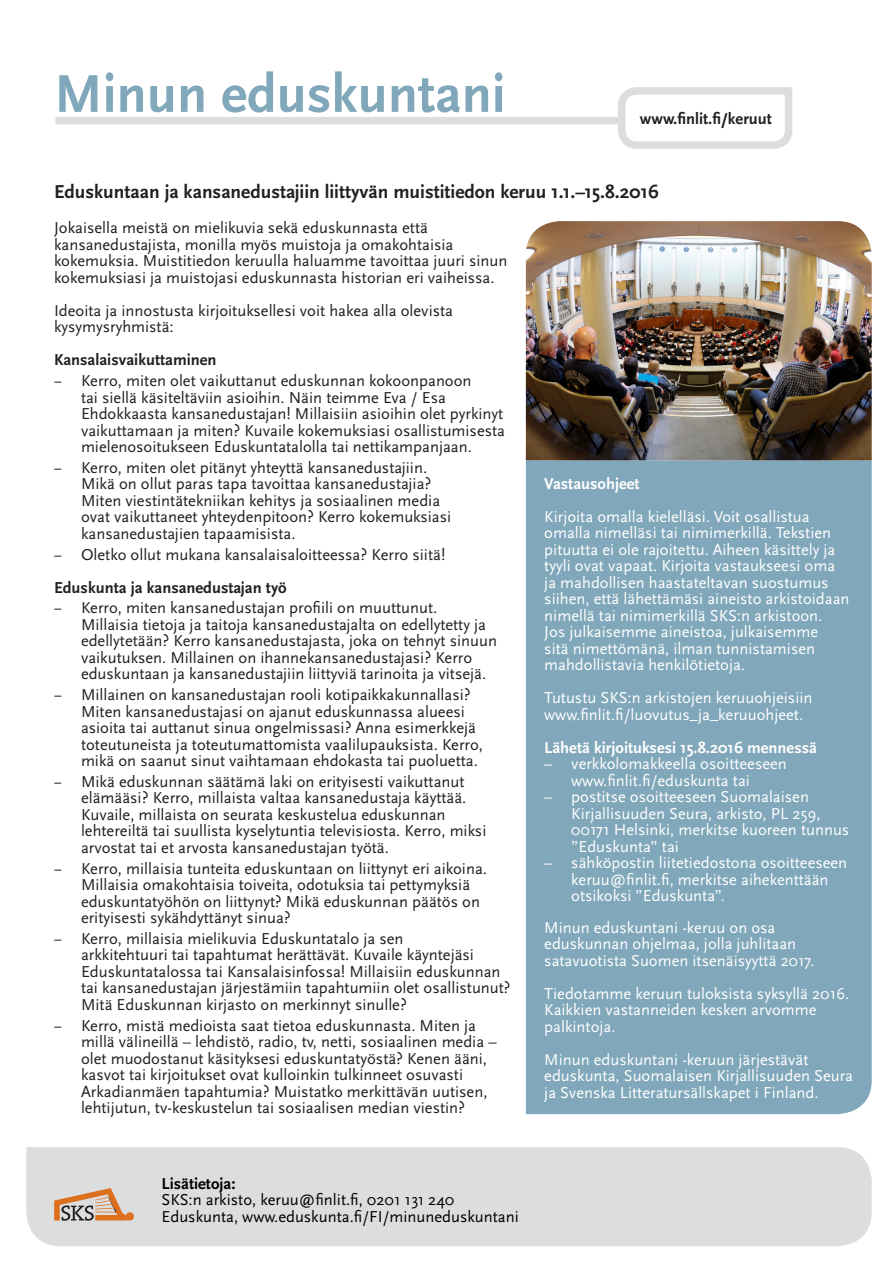
<style>
.page{position:relative;width:893px;height:1263px;background:#fff}
.page>*{position:absolute;margin:0;border:0;box-sizing:border-box;transform-origin:0 0}
.t1{font:700 55.5px "Scala Sans";color:#80a7ba}
.t2{font:700 19.5px "Scala Sans OT";color:#231f20}
.t3{font:16.5px/16.5px "Scala Sans OT";color:#231f20}
.t4{font:16.5px/16.5px "Scala Sans OT";color:#fff}
.t5{font:16.5px "Scala Sans OT";color:#000}
.t6{font:700 16.5px "Scala Sans OT";color:#231f20}
.t7{font:700 16.5px "Scala Sans OT";color:#fff}
.t8{font:700 16.5px "Scala Sans LF";color:#231f20}
.t9{font:700 16.5px "Scala Sans OT";color:#000}
.s1{font-family:"Scala Sans"}
</style>
<div class="page">
<svg style="left:614px;top:87px;width:179px;height:62px"></svg>
<div style="left:26px;top:1147px;width:846px;height:99px;background:#dcdddf"></div>
<div style="left:526px;top:460px;width:346px;height:654px;background:#80a7ba"></div>
<img style="left:526px;top:221px;width:346px;height:239px">
<svg style="left:54px;top:1188px;width:80px;height:33px;background:#cdab93"></svg>
<div style="left:55px;top:117px;width:567px;height:7px;background:#dcdddf"></div>
<p class="t1" style="left:54px;top:64px;width:453px">Minun eduskuntani</p>
<p class="t8" style="left:640px;top:110px;width:134px">www.finlit.fi/keruut</p>
<p class="t2" style="left:54px;top:181px;width:606px">Eduskuntaan ja kansanedustajiin liittyvän muistitiedon keruu 1.1.–15.8.2016</p>
<p class="t3" style="left:54px;top:220px;width:455px">Jokaisella meistä on mielikuvia sekä eduskunnasta että kansanedustajista, monilla myös muistoja ja omakohtaisia kokemuksia. Muistitiedon keruulla haluamme tavoittaa juuri sinun kokemuksiasi ja muistojasi eduskunnasta historian eri vaiheissa.</p>
<p class="t3" style="left:54px;top:302px;width:401px">Ideoita ja innostusta kirjoituksellesi voit hakea alla olevista kysymysryhmistä:</p>
<p class="t6" style="left:54px;top:351px;width:164px">Kansalaisvaikuttaminen</p>
<p class="t3" style="left:81px;top:373px;width:426px;text-indent:-27px"><span class="s1">−</span> Kerro, miten olet vaikuttanut eduskunnan kokoonpanoon<br>tai siellä käsiteltäviin asioihin. Näin teimme Eva / Esa Ehdokkaasta kansanedustajan! Millaisiin asioihin olet pyrkinyt vaikuttamaan ja miten? Kuvaile kokemuksiasi osallistumisesta mielenosoitukseen Eduskuntatalolla tai nettikampanjaan.</p>
<p class="t3" style="left:81px;top:459px;width:372px;text-indent:-27px"><span class="s1">−</span> Kerro, miten olet pitänyt yhteyttä kansanedustajiin.<br>Mikä on ollut paras tapa tavoittaa kansanedustajia?<br>Miten viestintätekniikan kehitys ja sosiaalinen media ovat vaikuttaneet yhteydenpitoon? Kerro kokemuksiasi kansanedustajien tapaamisista.</p>
<p class="t3" style="left:54px;top:546px;width:393px"><span class="s1">−</span> Oletko ollut mukana kansalaisaloitteessa? Kerro siitä!</p>
<p class="t6" style="left:54px;top:578px;width:234px">Eduskunta ja kansanedustajan työ</p>
<p class="t3" style="left:81px;top:600px;width:418px;text-indent:-27px"><span class="s1">−</span> Kerro, miten kansanedustajan profiili on muuttunut.<br>Millaisia tietoja ja taitoja kansanedustajalta on edellytetty ja edellytetään? Kerro kansanedustajasta, joka on tehnyt sinuun vaikutuksen. Millainen on ihannekansanedustajasi? Kerro eduskuntaan ja kansanedustajiin liittyviä tarinoita ja vitsejä.</p>
<p class="t3" style="left:81px;top:687px;width:404px;text-indent:-27px"><span class="s1">−</span> Millainen on kansanedustajan rooli kotipaikkakunnallasi?<br>Miten kansanedustajasi on ajanut eduskunnassa alueesi asioita tai auttanut sinua ongelmissasi? Anna esimerkkejä toteutuneista ja toteutumattomista vaalilupauksista. Kerro, mikä on saanut sinut vaihtamaan ehdokasta tai puoluetta.</p>
<p class="t3" style="left:81px;top:773px;width:407px;text-indent:-27px"><span class="s1">−</span> Mikä eduskunnan säätämä laki on erityisesti vaikuttanut elämääsi? Kerro, millaista valtaa kansanedustaja käyttää.<br>Kuvaile, millaista on seurata keskustelua eduskunnan lehtereiltä tai suullista kyselytuntia televisiosta. Kerro, miksi arvostat tai et arvosta kansanedustajan työtä.</p>
<p class="t3" style="left:81px;top:860px;width:407px;text-indent:-27px"><span class="s1">−</span> Kerro, millaisia tunteita eduskuntaan on liittynyt eri aikoina.<br>Millaisia omakohtaisia toiveita, odotuksia tai pettymyksiä eduskuntatyöhön on liittynyt? Mikä eduskunnan päätös on erityisesti sykähdyttänyt sinua?</p>
<p class="t3" style="left:81px;top:930px;width:431px;text-indent:-27px"><span class="s1">−</span> Kerro, millaisia mielikuvia Eduskuntatalo ja sen<br>arkkitehtuuri tai tapahtumat herättävät. Kuvaile käyntejäsi Eduskuntatalossa tai Kansalaisinfossa! Millaisiin eduskunnan tai kansanedustajan järjestämiin tapahtumiin olet osallistunut?<br>Mitä Eduskunnan kirjasto on merkinnyt sinulle?</p>
<p class="t3" style="left:81px;top:1017px;width:417px;text-indent:-27px"><span class="s1">−</span> Kerro, mistä medioista saat tietoa eduskunnasta. Miten ja millä välineillä – lehdistö, radio, tv, netti, sosiaalinen media – olet muodostanut käsityksesi eduskuntatyöstä? Kenen ääni, kasvot tai kirjoitukset ovat kulloinkin tulkinneet osuvasti Arkadianmäen tapahtumia? Muistatko merkittävän uutisen, lehtijutun, tv-keskustelun tai sosiaalisen median viestin?</p>
<p class="t9" style="left:162px;top:1174px;width:76px">Lisätietoja:</p>
<p class="t5" style="left:162px;top:1191px;width:294px">SKS:n arkisto, keruu@finlit.fi, 0201 131 240</p>
<p class="t5" style="left:162px;top:1207px;width:359px">Eduskunta, www.eduskunta.fi/FI/minuneduskuntani</p>
<p class="t7" style="left:544px;top:474px;width:97px">Vastausohjeet</p>
<p class="t4" style="left:544px;top:508px;width:307px">Kirjoita omalla kielelläsi. Voit osallistua omalla nimelläsi tai nimimerkillä. Tekstien pituutta ei ole rajoitettu. Aiheen käsittely ja tyyli ovat vapaat. Kirjoita vastaukseesi oma ja mahdollisen haastateltavan suostumus siihen, että lähettämäsi aineisto arkistoidaan nimellä tai nimimerkillä SKS:n arkistoon.<br>Jos julkaisemme aineistoa, julkaisemme<br>sitä nimettömänä, ilman tunnistamisen mahdollistavia henkilötietoja.</p>
<p class="t4" style="left:544px;top:690px;width:270px">Tutustu SKS:n arkistojen keruuohjeisiin www.finlit.fi/luovutus_ja_keruuohjeet.</p>
<p class="t7" style="left:544px;top:738px;width:274px">Lähetä kirjoituksesi 15.8.2016 mennessä</p>
<p class="t4" style="left:571px;top:756px;width:217px;text-indent:-27px"><span class="s1">–</span> verkkolomakkeella osoitteeseen www.finlit.fi/eduskunta tai</p>
<p class="t4" style="left:571px;top:789px;width:280px;text-indent:-27px"><span class="s1">–</span> postitse osoitteeseen Suomalaisen Kirjallisuuden Seura, arkisto, PL 259, 00171 Helsinki, merkitse kuoreen tunnus ”Eduskunta” tai</p>
<p class="t4" style="left:571px;top:855px;width:277px;text-indent:-27px"><span class="s1">–</span> sähköpostin liitetiedostona osoitteeseen keruu@finlit.fi, merkitse aihekenttään otsikoksi ”Eduskunta”.</p>
<p class="t4" style="left:544px;top:919px;width:272px">Minun eduskuntani -keruu on osa eduskunnan ohjelmaa, jolla juhlitaan satavuotista Suomen itsenäisyyttä 2017.</p>
<p class="t4" style="left:544px;top:985px;width:307px">Tiedotamme keruun tuloksista syksyllä 2016.<br>Kaikkien vastanneiden kesken arvomme palkintoja.</p>
<p class="t4" style="left:544px;top:1051px;width:310px">Minun eduskuntani -keruun järjestävät eduskunta, Suomalaisen Kirjallisuuden Seura ja Svenska Litteratursällskapet i Finland.</p>
</div>
